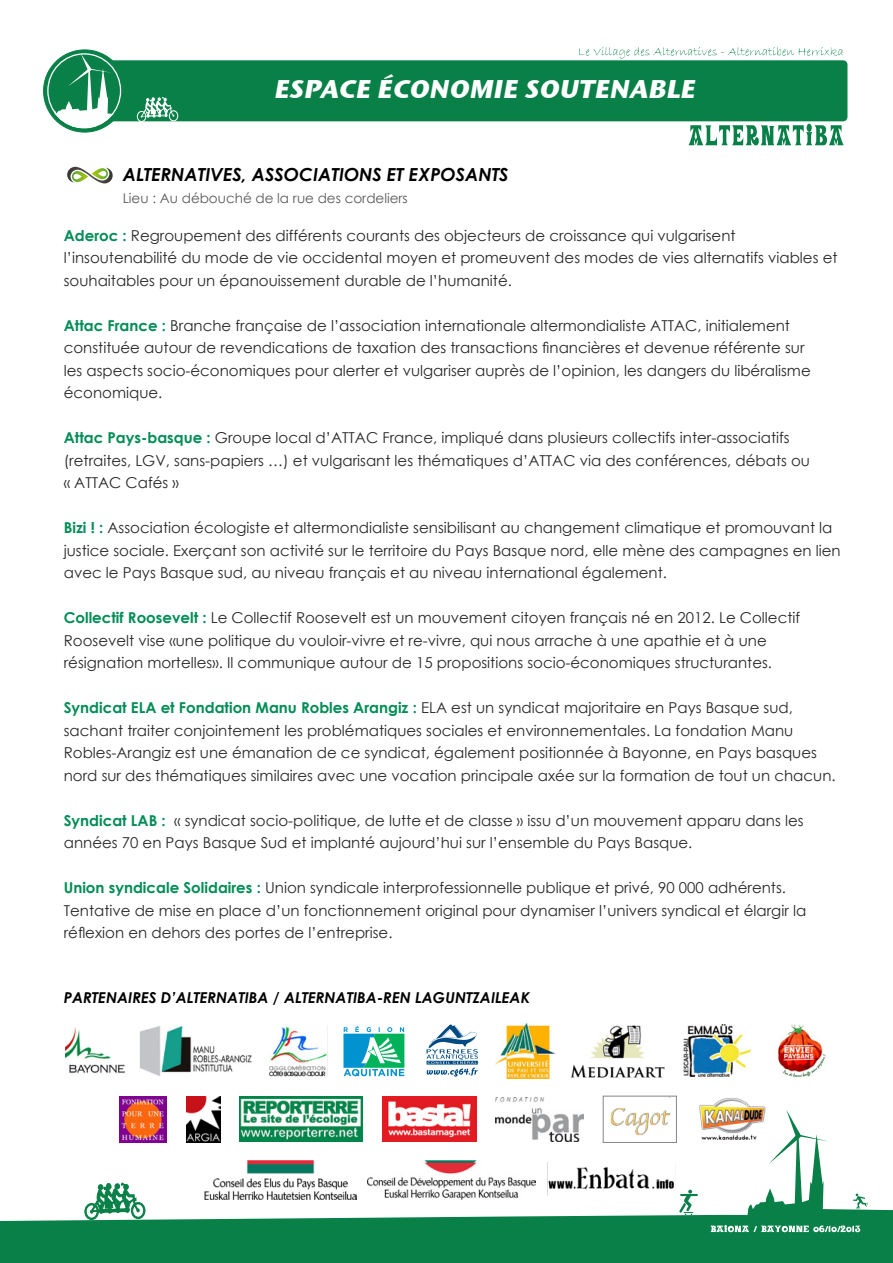
<style>
.page{position:relative;width:893px;height:1263px;background:#fff}
.page>*{position:absolute;margin:0;border:0;box-sizing:border-box;transform-origin:0 0}
.t1{font:italic 25.5px "Stone Sans ITCTT Bold";color:#fff}
.t2{font:italic 700 18px "Century Gothic";color:#000}
.t3{font:15px/22.5px "Century Gothic";color:#292829}
.t4{font:italic 700 15px "Century Gothic";color:#000}
.t5{font:13.5px "Century Gothic";color:#58595b}
.s1{font-weight:700;color:#008d56}
</style>
<div class="page">
<svg style="left:44px;top:50px;width:82px;height:82px"></svg>
<div style="left:93px;top:60px;width:754px;height:61px;background:#088047;border-radius:4px"></div>
<svg style="left:52px;top:54px;width:66px;height:74px"></svg>
<svg style="left:0;top:1110px;width:893px;height:153px"></svg>
<svg style="left:689px;top:124px;width:155px;height:21px"></svg>
<svg style="left:579px;top:47px;width:263px;height:11px"></svg>
<svg style="left:679px;top:1190px;width:19px;height:25px"></svg>
<svg style="left:137px;top:97px;width:41px;height:25px"></svg>
<svg style="left:710px;top:1225px;width:150px;height:7px"></svg>
<svg style="left:853px;top:1193px;width:15px;height:16px"></svg>
<img style="left:269px;top:1026px;width:58px;height:51px">
<img style="left:606px;top:1108px;width:68px;height:32px">
<div style="left:603px;top:1096px;width:74px;height:46px;border:1px solid #848688"></div>
<img style="left:683px;top:1024px;width:68px;height:53px">
<img style="left:139px;top:1026px;width:113px;height:50px">
<img style="left:119px;top:1096px;width:48px;height:46px">
<img style="left:66px;top:1027px;width:59px;height:47px">
<img style="left:496px;top:1097px;width:88px;height:44px">
<svg style="left:343px;top:1026px;width:61px;height:50px"></svg>
<img style="left:495px;top:1023px;width:60px;height:56px">
<img style="left:186px;top:1096px;width:34px;height:46px">
<img style="left:382px;top:1097px;width:95px;height:45px">
<img style="left:367px;top:1160px;width:169px;height:39px">
<img style="left:204px;top:1160px;width:153px;height:40px">
<img style="left:548px;top:1162px;width:127px;height:33px">
<img style="left:696px;top:1098px;width:70px;height:45px">
<img style="left:239px;top:1097px;width:124px;height:45px">
<svg style="left:426px;top:1024px;width:52px;height:52px"></svg>
<img style="left:778px;top:1024px;width:48px;height:54px">
<img style="left:570px;top:1025px;width:95px;height:53px">
<svg style="left:67px;top:167px;width:46px;height:16px"></svg>
<svg style="left:92px;top:168px;width:16px;height:11px"></svg>
<svg style="left:98px;top:171px;width:8px;height:5px"></svg>
<h1 class="t1" style="left:273px;top:73px;width:428px">ESPACE ÉCONOMIE SOUTENABLE</h1>
<p class="t2" style="left:123px;top:161px;width:387px">ALTERNATIVES, ASSOCIATIONS ET EXPOSANTS</p>
<p class="t5" style="left:123px;top:189px;width:287px">Lieu : Au débouché de la rue des cordeliers</p>
<p class="t3" style="left:64px;top:224px;width:775px"><span class="s1">Aderoc :</span> Regroupement des différents courants des objecteurs de croissance qui vulgarisent l’insoutenabilité du mode de vie occidental moyen et promeuvent des modes de vies alternatifs viables et souhaitables pour un épanouissement durable de l’humanité.</p>
<p class="t3" style="left:64px;top:314px;width:748px"><span class="s1">Attac France :</span> Branche française de l’association internationale altermondialiste ATTAC, initialement constituée autour de revendications de taxation des transactions financières et devenue référente sur les aspects socio-économiques pour alerter et vulgariser auprès de l’opinion, les dangers du libéralisme économique.</p>
<p class="t3" style="left:64px;top:426px;width:748px"><span class="s1">Attac Pays-basque :</span> Groupe local d’ATTAC France, impliqué dans plusieurs collectifs inter-associatifs (retraites, LGV, sans-papiers …) et vulgarisant les thématiques d’ATTAC via des conférences, débats ou « ATTAC Cafés »</p>
<p class="t3" style="left:64px;top:516px;width:778px"><span class="s1">Bizi ! :</span> Association écologiste et altermondialiste sensibilisant au changement climatique et promouvant la justice sociale. Exerçant son activité sur le territoire du Pays Basque nord, elle mène des campagnes en lien avec le Pays Basque sud, au niveau français et au niveau international également.</p>
<p class="t3" style="left:64px;top:606px;width:738px"><span class="s1">Collectif Roosevelt :</span> Le Collectif Roosevelt est un mouvement citoyen français né en 2012. Le Collectif<br>Roosevelt vise «une politique du vouloir-vivre et re-vivre, qui nous arrache à une apathie et à une résignation mortelles». Il communique autour de 15 propositions socio-économiques structurantes.</p>
<p class="t3" style="left:64px;top:696px;width:773px"><span class="s1">Syndicat ELA et Fondation Manu Robles Arangiz :</span> ELA est un syndicat majoritaire en Pays Basque sud, sachant traiter conjointement les problématiques sociales et environnementales. La fondation Manu Robles-Arangiz est une émanation de ce syndicat, également positionnée à Bayonne, en Pays basques nord sur des thématiques similaires avec une vocation principale axée sur la formation de tout un chacun.</p>
<p class="t3" style="left:64px;top:809px;width:741px"><span class="s1">Syndicat LAB :</span> « syndicat socio-politique, de lutte et de classe » issu d’un mouvement apparu dans les années 70 en Pays Basque Sud et implanté aujourd’hui sur l’ensemble du Pays Basque.</p>
<p class="t3" style="left:64px;top:876px;width:744px"><span class="s1">Union syndicale Solidaires :</span> Union syndicale interprofessionnelle publique et privé, 90 000 adhérents.<br>Tentative de mise en place d’un fonctionnement original pour dynamiser l’univers syndical et élargir la réflexion en dehors des portes de l’entreprise.</p>
<p class="t4" style="left:64px;top:986px;width:468px">PARTENAIRES D’ALTERNATIBA / ALTERNATIBA-REN LAGUNTZAILEAK</p>
</div>
